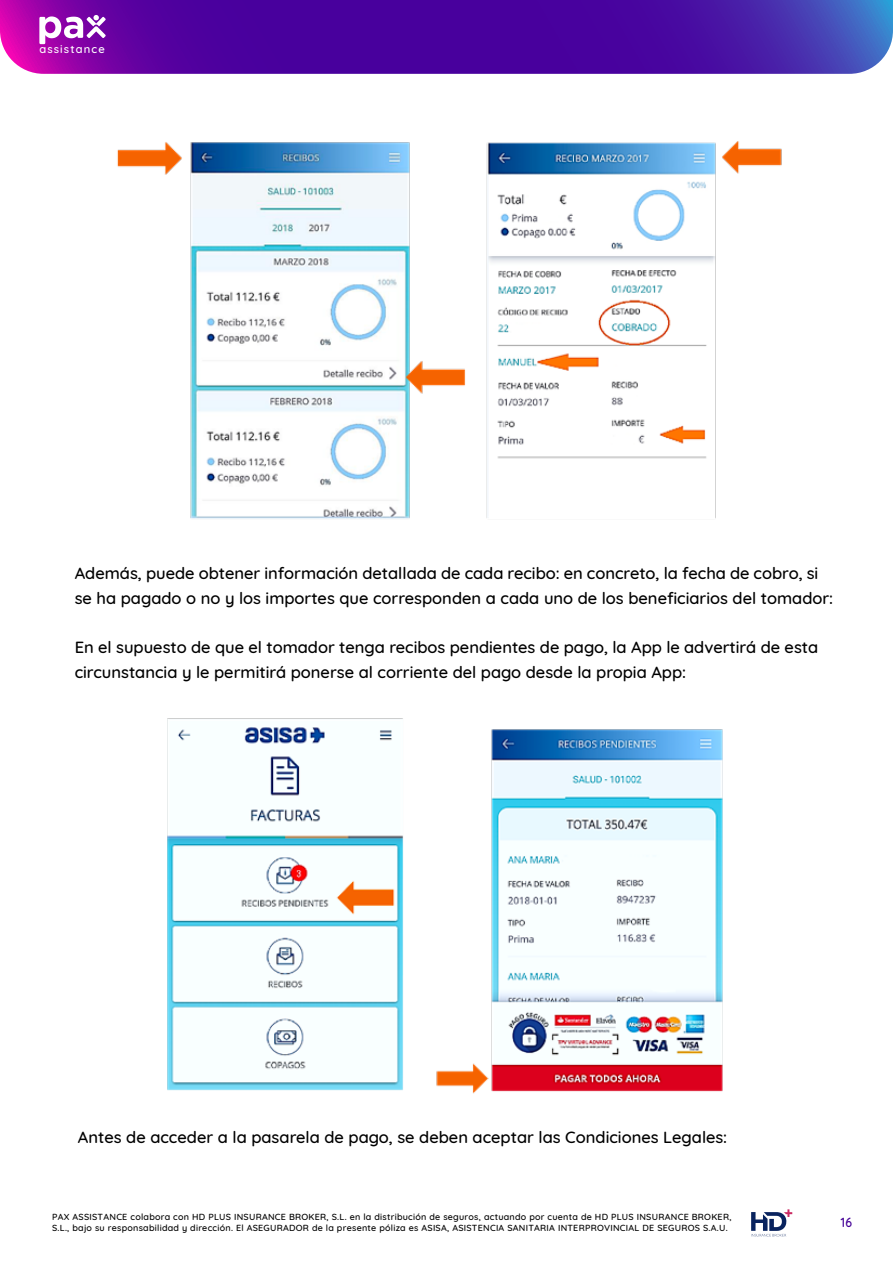
<style>
.page{position:relative;width:893px;height:1263px;background:#fff}
.page>*{position:absolute;margin:0;border:0;box-sizing:border-box;transform-origin:0 0}
.t1{font:500 16.5px/24.6px "Quicksand";color:#000}
.t2{font:500 13.5px "Quicksand";color:#440196;scale:.91 1}
.t3{font:500 11.25px "Quicksand";letter-spacing:.1em;color:#fff}
.t4{font:500 9px/10.8px "Quicksand";letter-spacing:.03em;color:#000}
</style>
<div class="page">
<img style="left:167px;top:718px;width:556px;height:376px">
<svg style="left:0;top:0;width:893px;height:74px"></svg>
<svg style="left:39px;top:15px;width:67px;height:29px"></svg>
<img style="left:117px;top:141px;width:665px;height:378px">
<svg style="left:751px;top:1209px;width:41px;height:28px"></svg>
<p class="t3" style="left:39px;top:40px;width:67px">assistance</p>
<p class="t1" style="left:75px;top:559px;width:760px">Además, puede obtener información detallada de cada recibo: en concreto, la fecha de cobro, si se ha pagado o no y los importes que corresponden a cada uno de los beneficiarios del tomador:</p>
<p class="t1" style="left:75px;top:633px;width:745px">En el supuesto de que el tomador tenga recibos pendientes de pago, la App le advertirá de esta circunstancia y le permitirá ponerse al corriente del pago desde la propia App:</p>
<p class="t1" style="left:78px;top:1124px;width:651px">Antes de acceder a la pasarela de pago, se deben aceptar las Condiciones Legales:</p>
<p class="t4" style="left:52px;top:1210px;width:681px">PAX ASSISTANCE colabora con HD PLUS INSURANCE BROKER, S.L. en la distribución de seguros, actuando por cuenta de HD PLUS INSURANCE BROKER,<br>S.L., bajo su responsabilidad y dirección. El ASEGURADOR de la presente póliza es ASISA, ASISTENCIA SANITARIA INTERPROVINCIAL DE SEGUROS S.A.U.</p>
<p class="t2" style="left:841px;top:1211px;width:14px">16</p>
</div>
